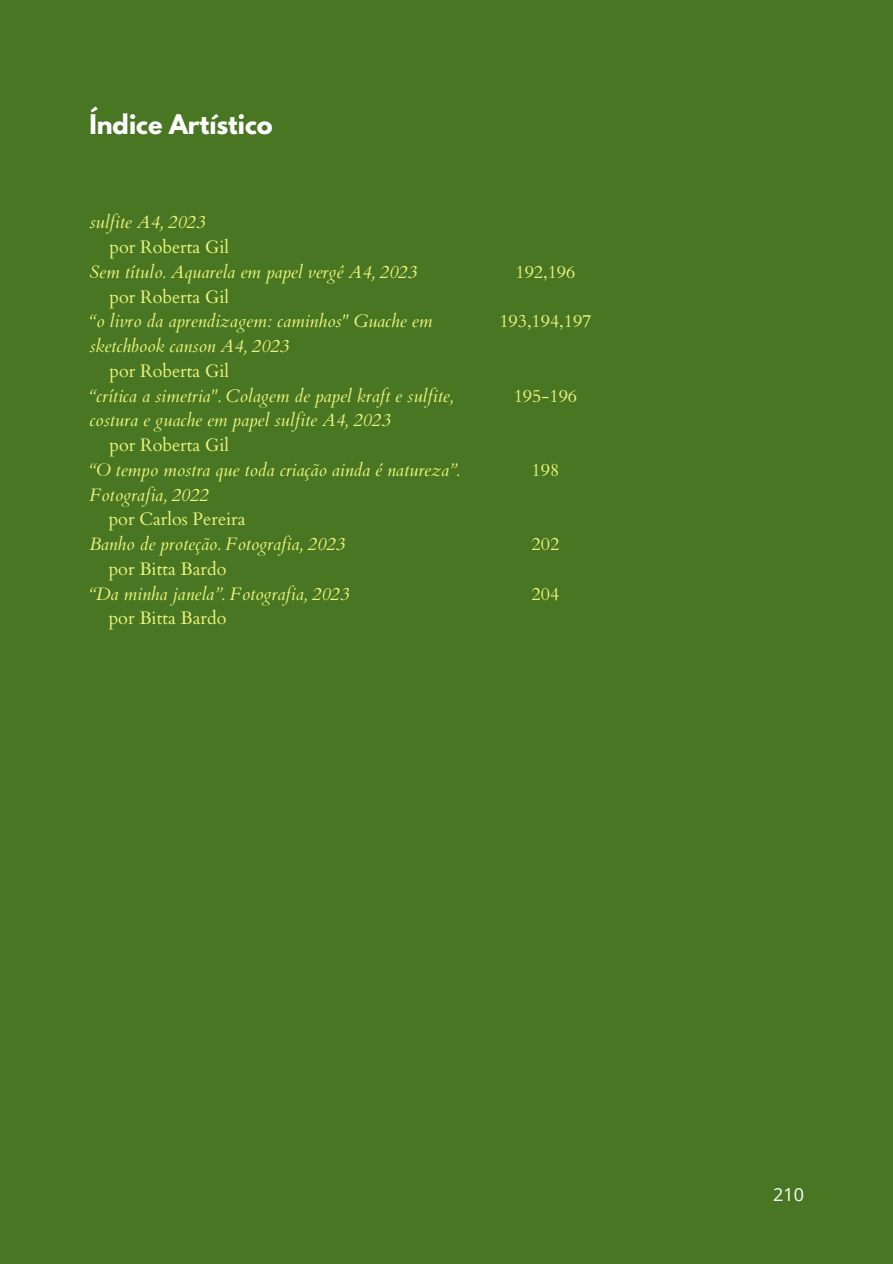
<style>
.page{position:relative;width:893px;height:1264px;background:#fff}
.page>*{position:absolute;margin:0;border:0;box-sizing:border-box;transform-origin:0 0}
.t1{font:700 24px "League Spartan";color:#fff}
.t2{font:italic 18px/24.8px "Cardo";color:#edf67d}
.t3{font:18px "Cardo";color:#edf67d}
.t4{font:18px "Open Sans";color:#fff}
</style>
<div class="page">
<div style="left:0;top:0;width:892px;height:1263px;background:#497622"></div>
<h1 class="t1" style="left:89px;top:112px;width:185px">Índice Artístico</h1>
<p class="t2" style="left:89px;top:210px;width:117px">sulfite A4, 2023</p>
<p class="t3" style="left:110px;top:235px;width:121px">por Roberta Gil</p>
<p class="t2" style="left:89px;top:260px;width:329px">Sem título. Aquarela em papel vergê A4, 2023</p>
<p class="t3" style="left:110px;top:285px;width:121px">por Roberta Gil</p>
<p class="t2" style="left:89px;top:309px;width:344px">“o livro da aprendizagem: caminhos" Guache em sketchbook canson A4, 2023</p>
<p class="t3" style="left:110px;top:359px;width:121px">por Roberta Gil</p>
<p class="t2" style="left:89px;top:383px;width:365px">“crítica a simetria". Colagem de papel kraft e sulfite, costura e guache em papel sulfite A4, 2023</p>
<p class="t3" style="left:110px;top:433px;width:121px">por Roberta Gil</p>
<p class="t2" style="left:89px;top:458px;width:371px">“O tempo mostra que toda criação ainda é natureza”.<br>Fotografia, 2022</p>
<p class="t3" style="left:109px;top:507px;width:138px">por Carlos Pereira</p>
<p class="t2" style="left:89px;top:532px;width:257px">Banho de proteção. Fotografia, 2023</p>
<p class="t3" style="left:109px;top:557px;width:119px">por Bitta Bardo</p>
<p class="t2" style="left:89px;top:581px;width:261px">“Da minha janela”. Fotografia, 2023</p>
<p class="t3" style="left:109px;top:606px;width:119px">por Bitta Bardo</p>
<p class="t3" style="left:515px;top:260px;width:61px">192,196</p>
<p class="t3" style="left:499px;top:309px;width:94px">193,194,197</p>
<p class="t3" style="left:513px;top:384px;width:65px">195-196</p>
<p class="t3" style="left:531px;top:458px;width:29px">198</p>
<p class="t3" style="left:531px;top:532px;width:29px">202</p>
<p class="t3" style="left:531px;top:582px;width:29px">204</p>
<p class="t4" style="left:773px;top:1181px;width:32px">210</p>
</div>
